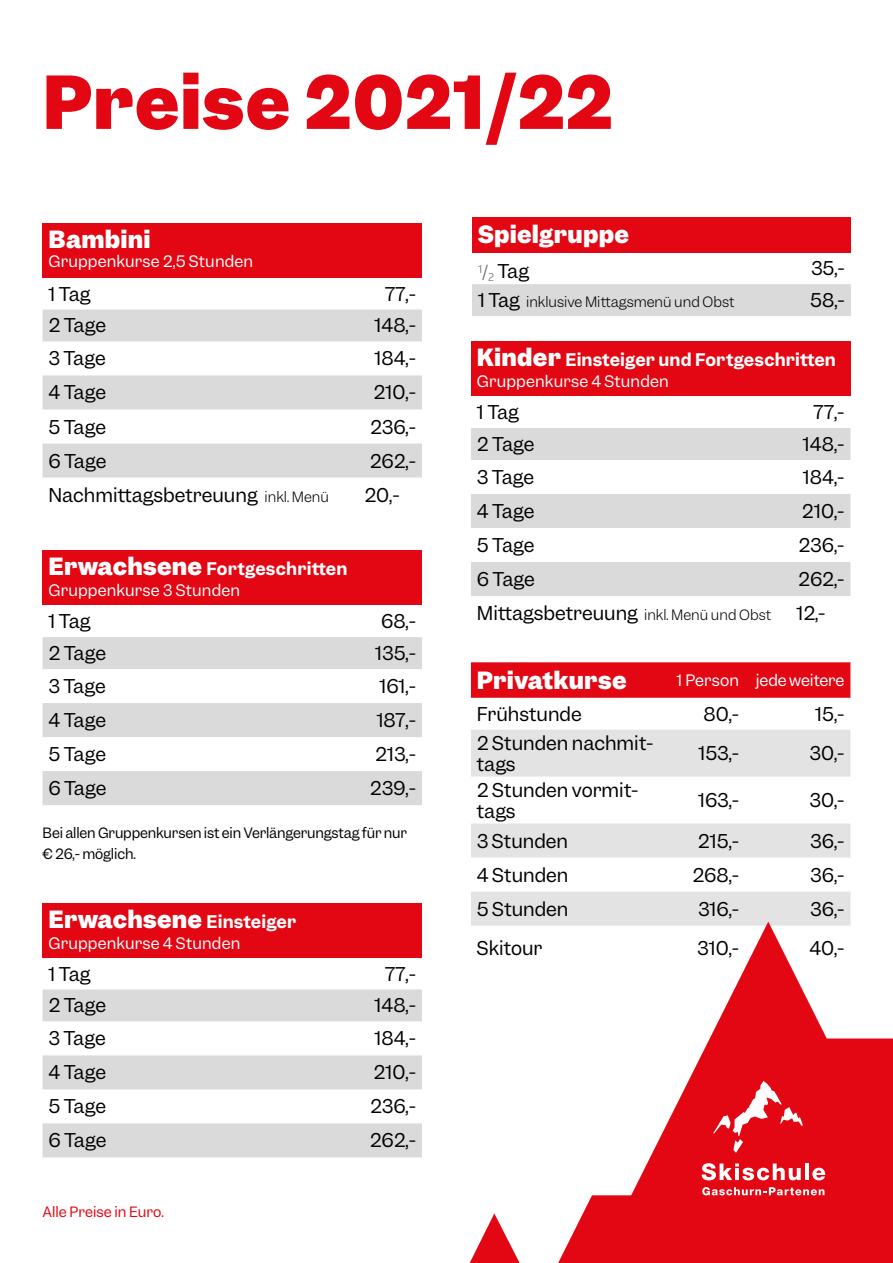
<style>
.page{position:relative;width:893px;height:1263px;background:#fff}
.page>*{position:absolute;margin:0;border:0;box-sizing:border-box;transform-origin:0 0}
.t1{font:700 69px "Garnett";letter-spacing:.01em;color:#e30613}
.t2{font:700 22.5px "Garnett";letter-spacing:.01em;color:#fff}
.t3{font:18px/21px "Garnett";color:#000}
.t4{font:600 16.5px "Garnett";letter-spacing:.01em;color:#fff}
.t5{font:15px "Garnett";letter-spacing:.01em;color:#fff}
.t6{font:13.5px/21px "Garnett";letter-spacing:-.01em;color:#000}
.t7{font:300 13.5px "Garnett";color:#000}
.t8{font:13.5px "Garnett";color:#e30613}
.s1{font-weight:300;font-size:13.5px}
.s2{font-weight:700;font-size:22.5px}
.s3{font-weight:600;font-size:16.5px}
.s4{font-family:"Encode Sans";font-weight:300;color:#646363}
.s5{font-weight:400;font-size:18px}
</style>
<div class="page">
<div style="left:43px;top:223px;width:379px;height:55px;background:#e30613"></div>
<svg style="left:43px;top:310px;width:379px;height:167px;fill:#dadada"></svg>
<div style="left:43px;top:903px;width:379px;height:54px;background:#e30613"></div>
<svg style="left:43px;top:989px;width:379px;height:168px;fill:#dadada"></svg>
<div style="left:472px;top:217px;width:379px;height:35px;background:#e30613"></div>
<div style="left:472px;top:284px;width:379px;height:32px;background:#dadada"></div>
<div style="left:471px;top:341px;width:379px;height:55px;background:#e30613"></div>
<svg style="left:471px;top:428px;width:379px;height:168px;fill:#dadada"></svg>
<div style="left:471px;top:662px;width:379px;height:36px;background:#e30613"></div>
<svg style="left:471px;top:730px;width:379px;height:195px;fill:#e3e3e3"></svg>
<div style="left:43px;top:550px;width:379px;height:55px;background:#e30613"></div>
<svg style="left:43px;top:637px;width:379px;height:168px;fill:#dadada"></svg>
<svg style="left:558px;top:922px;width:335px;height:341px;fill:#e30613"></svg>
<svg style="left:469px;top:1214px;width:51px;height:49px"></svg>
<svg style="left:713px;top:1081px;width:90px;height:72px"></svg>
<svg style="left:702px;top:1163px;width:99px;height:17px"></svg>
<hr style="left:805px;top:1163px;width:4px;height:17px;background:#fff">
<svg style="left:812px;top:1168px;width:13px;height:12px"></svg>
<svg style="left:702px;top:1187px;width:122px;height:8px"></svg>
<h1 class="t1" style="left:43px;top:56px;width:572px">Preise 2021/22</h1>
<p class="t2" style="left:49px;top:224px;width:104px">Bambini</p>
<p class="t5" style="left:49px;top:252px;width:206px">Gruppenkurse 2,5 Stunden</p>
<p class="t3" style="left:49px;top:283px;width:44px">1 Tag</p>
<p class="t3" style="left:385px;top:283px;width:33px">77,-</p>
<p class="t3" style="left:49px;top:315px;width:59px">2 Tage</p>
<p class="t3" style="left:374px;top:315px;width:43px">148,-</p>
<p class="t3" style="left:49px;top:348px;width:59px">3 Tage</p>
<p class="t3" style="left:374px;top:348px;width:43px">184,-</p>
<p class="t3" style="left:49px;top:382px;width:59px">4 Tage</p>
<p class="t3" style="left:374px;top:382px;width:44px">210,-</p>
<p class="t3" style="left:49px;top:416px;width:59px">5 Tage</p>
<p class="t3" style="left:370px;top:416px;width:47px">236,-</p>
<p class="t3" style="left:49px;top:450px;width:59px">6 Tage</p>
<p class="t3" style="left:370px;top:450px;width:48px">262,-</p>
<p class="t3" style="left:49px;top:484px;width:282px">Nachmittagsbetreuung <span class="s1">inkl. Menü</span></p>
<p class="t3" style="left:364px;top:484px;width:37px">20,-</p>
<p class="t4" style="left:49px;top:558px;width:300px"><span class="s2">Erwachsene</span> Fortgeschritten</p>
<p class="t5" style="left:49px;top:581px;width:193px">Gruppenkurse 3 Stunden</p>
<p class="t3" style="left:49px;top:611px;width:44px">1 Tag</p>
<p class="t3" style="left:381px;top:611px;width:36px">68,-</p>
<p class="t3" style="left:49px;top:643px;width:59px">2 Tage</p>
<p class="t3" style="left:375px;top:643px;width:42px">135,-</p>
<p class="t3" style="left:49px;top:676px;width:59px">3 Tage</p>
<p class="t3" style="left:379px;top:676px;width:38px">161,-</p>
<p class="t3" style="left:49px;top:710px;width:59px">4 Tage</p>
<p class="t3" style="left:377px;top:710px;width:41px">187,-</p>
<p class="t3" style="left:49px;top:744px;width:59px">5 Tage</p>
<p class="t3" style="left:375px;top:744px;width:42px">213,-</p>
<p class="t3" style="left:49px;top:778px;width:59px">6 Tage</p>
<p class="t3" style="left:370px;top:778px;width:48px">239,-</p>
<p class="t6" style="left:43px;top:822px;width:366px">Bei allen Gruppenkursen ist ein Verlängerungstag für nur € 26,- möglich.</p>
<p class="t2" style="left:49px;top:904px;width:249px">Erwachsene <span class="s3">Einsteiger</span></p>
<p class="t5" style="left:49px;top:933px;width:193px">Gruppenkurse 4 Stunden</p>
<p class="t3" style="left:49px;top:963px;width:44px">1 Tag</p>
<p class="t3" style="left:385px;top:963px;width:33px">77,-</p>
<p class="t3" style="left:49px;top:995px;width:59px">2 Tage</p>
<p class="t3" style="left:374px;top:995px;width:43px">148,-</p>
<p class="t3" style="left:49px;top:1028px;width:59px">3 Tage</p>
<p class="t3" style="left:374px;top:1028px;width:43px">184,-</p>
<p class="t3" style="left:49px;top:1062px;width:59px">4 Tage</p>
<p class="t3" style="left:374px;top:1062px;width:44px">210,-</p>
<p class="t3" style="left:49px;top:1096px;width:59px">5 Tage</p>
<p class="t3" style="left:370px;top:1096px;width:47px">236,-</p>
<p class="t3" style="left:49px;top:1130px;width:59px">6 Tage</p>
<p class="t3" style="left:370px;top:1130px;width:48px">262,-</p>
<p class="t8" style="left:43px;top:1203px;width:123px">Alle Preise in Euro.</p>
<p class="t2" style="left:478px;top:219px;width:152px">Spielgruppe</p>
<p class="t3" style="left:478px;top:260px;width:53px"><sup>1</sup><span class="s4">/</span><sub>2</sub> Tag</p>
<p class="t3" style="left:811px;top:258px;width:35px">35,-</p>
<p class="t7" style="left:478px;top:293px;width:258px"><span class="s5">1 Tag</span> inklusive Mittagsmenü und Obst</p>
<p class="t3" style="left:810px;top:290px;width:36px">58,-</p>
<p class="t4" style="left:477px;top:349px;width:360px"><span class="s2">Kinder</span> Einsteiger und Fortgeschritten</p>
<p class="t5" style="left:477px;top:372px;width:193px">Gruppenkurse 4 Stunden</p>
<p class="t3" style="left:477px;top:402px;width:44px">1 Tag</p>
<p class="t3" style="left:813px;top:402px;width:33px">77,-</p>
<p class="t3" style="left:477px;top:434px;width:59px">2 Tage</p>
<p class="t3" style="left:803px;top:434px;width:43px">148,-</p>
<p class="t3" style="left:477px;top:467px;width:59px">3 Tage</p>
<p class="t3" style="left:803px;top:467px;width:43px">184,-</p>
<p class="t3" style="left:477px;top:501px;width:59px">4 Tage</p>
<p class="t3" style="left:802px;top:501px;width:44px">210,-</p>
<p class="t3" style="left:477px;top:535px;width:59px">5 Tage</p>
<p class="t3" style="left:798px;top:535px;width:47px">236,-</p>
<p class="t3" style="left:477px;top:569px;width:59px">6 Tage</p>
<p class="t3" style="left:798px;top:569px;width:48px">262,-</p>
<p class="t3" style="left:477px;top:603px;width:296px">Mittagsbetreuung <span class="s1">inkl. Menü und Obst</span></p>
<p class="t3" style="left:796px;top:603px;width:31px">12,-</p>
<p class="t2" style="left:477px;top:665px;width:151px">Privatkurse</p>
<p class="t5" style="left:676px;top:670px;width:169px">1 Person jede weitere</p>
<p class="t3" style="left:477px;top:703px;width:106px">Frühstunde</p>
<p class="t3" style="left:703px;top:703px;width:37px">80,-</p>
<p class="t3" style="left:815px;top:703px;width:31px">15,-</p>
<p class="t3" style="left:477px;top:732px;width:178px">2 Stunden nachmit&shy;tags</p>
<p class="t3" style="left:699px;top:743px;width:42px">153,-</p>
<p class="t3" style="left:809px;top:743px;width:37px">30,-</p>
<p class="t3" style="left:477px;top:779px;width:163px">2 Stunden vormit&shy;tags</p>
<p class="t3" style="left:698px;top:790px;width:43px">163,-</p>
<p class="t3" style="left:809px;top:790px;width:37px">30,-</p>
<p class="t3" style="left:477px;top:830px;width:93px">3 Stunden</p>
<p class="t3" style="left:698px;top:830px;width:43px">215,-</p>
<p class="t3" style="left:810px;top:830px;width:36px">36,-</p>
<p class="t3" style="left:477px;top:864px;width:93px">4 Stunden</p>
<p class="t3" style="left:692px;top:864px;width:48px">268,-</p>
<p class="t3" style="left:810px;top:864px;width:36px">36,-</p>
<p class="t3" style="left:477px;top:898px;width:93px">5 Stunden</p>
<p class="t3" style="left:698px;top:898px;width:43px">316,-</p>
<p class="t3" style="left:810px;top:898px;width:36px">36,-</p>
<p class="t3" style="left:477px;top:937px;width:67px">Skitour</p>
<p class="t3" style="left:697px;top:937px;width:43px">310,-</p>
<p class="t3" style="left:809px;top:937px;width:37px">40,-</p>
</div>
